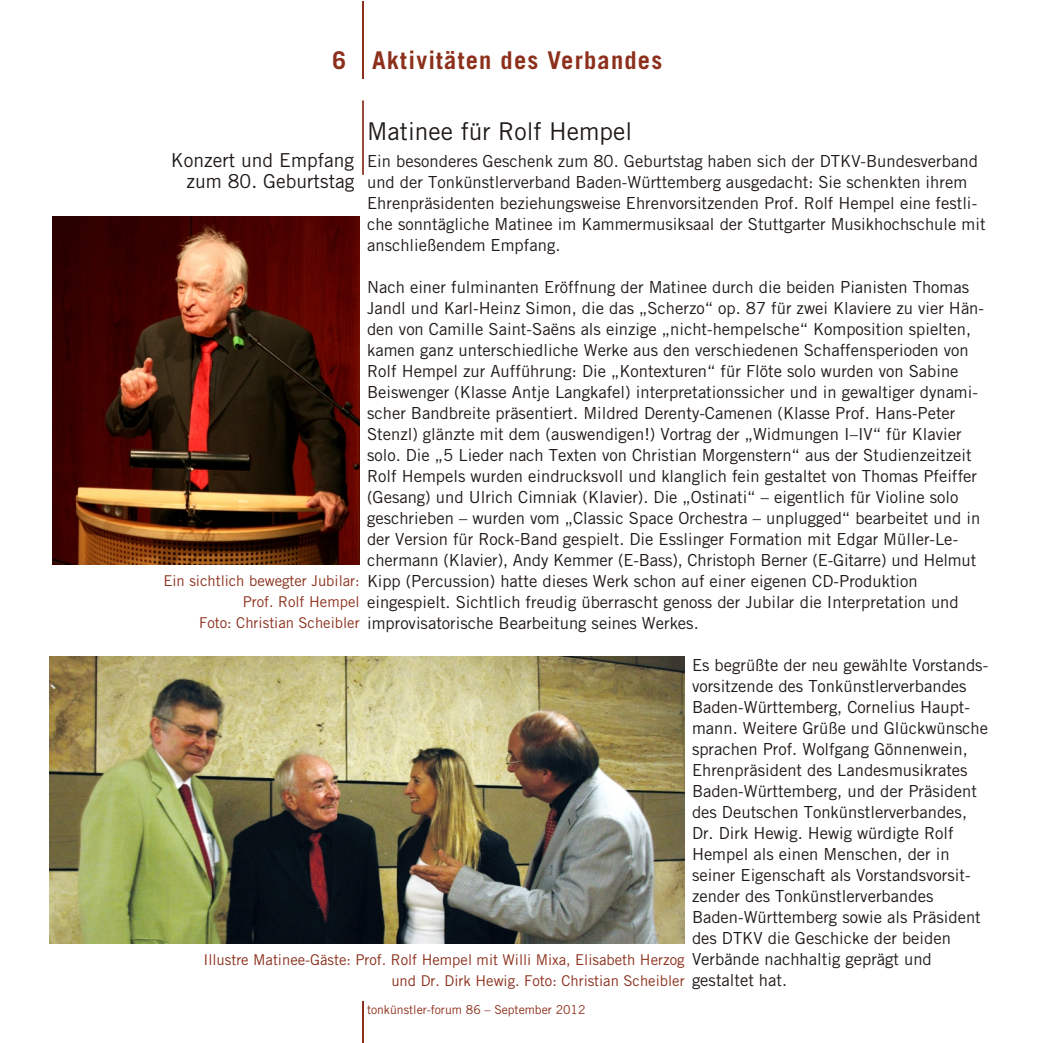
<style>
.page{position:relative;width:1043px;height:1043px;background:#fff}
.page>*{position:absolute;margin:0;border:0;box-sizing:border-box;transform-origin:0 0}
.t1{font:700 24.5px "Trade Gothic";letter-spacing:.05em;color:#8c301c}
.t2{font:24.5px "Trade Gothic";color:#1f1a17}
.t3{font:19.25px/21px "Trade Gothic";color:#1f1a17;text-align:right}
.t4{font:16.62px/21px "Trade Gothic";color:#1f1a17}
.t5{font:14.88px/21px "Trade Gothic";color:#8c301c;text-align:right}
.t6{font:12.25px "Trade Gothic";letter-spacing:-.005em;color:#8c301c}
</style>
<div class="page">
<hr style="left:362px;top:100px;width:2px;height:75px;background:#8c301c">
<hr style="left:362px;top:1001px;width:2px;height:42px;background:#8c301c">
<hr style="left:362px;top:1px;width:2px;height:77px;background:#8c301c">
<img style="left:52px;top:217px;width:308px;height:347px">
<img style="left:50px;top:656px;width:635px;height:288px">
<h1 class="t1" style="left:332px;top:50px;width:331px">6 Aktivitäten des Verbandes</h1>
<h1 class="t2" style="left:367px;top:121px;width:267px">Matinee für Rolf Hempel</h1>
<p class="t3" style="left:171px;top:151px;width:185px">Konzert und Empfang zum 80. Geburtstag</p>
<p class="t4" style="left:367px;top:152px;width:620px">Ein be son de res Ge schenk zum 80. Ge burts tag ha ben sich der DTKV-Bun des ver band und der Ton künst ler ver band Ba den-Würt tem berg aus ge dacht: Sie schenk ten ih rem Eh ren prä si den ten be zie hungs wei se Eh ren vor sit zen den Prof. Rolf Hem pel eine fest li - che sonn täg li che Ma ti nee im Kam mer mu sik saal der Stutt gar ter Musikhochschule mit anschließendem Empfang.</p>
<p class="t4" style="left:367px;top:278px;width:619px">Nach ei ner ful mi nan ten Er öff nung der Ma ti nee durch die bei den Pia nis ten Tho mas Jandl und Karl-Heinz Si mon, die das „Scher zo“ op. 87 für zwei Kla vie re zu vier Hän - den von Ca mil le Saint-Sa ëns als ein zi ge „nicht-hem pel sche“ Kom po si ti on spiel ten, ka men ganz un ter schied li che Wer ke aus den ver schie de nen Schaf fens pe ri oden von Rolf Hem pel zur Auf füh rung: Die „Kon tex tu ren“ für Flö te solo wur den von Sa bi ne Beis wen ger (Klas se Ant je Lang ka fel) in ter pre ta tions si cher und in ge wal ti ger dy na mi - scher Band brei te prä sen tiert. Mil dred De ren ty-Ca me nen (Klas se Prof. Hans-Pe ter Stenzl) glänz te mit dem (aus wen di gen!) Vor trag der „Wid mun gen I–IV“ für Kla vier solo. Die „5 Lie der nach Tex ten von Chris ti an Mor gens tern“ aus der Stu dien zeit zeit Rolf Hem pels wur den ein drucks voll und klang lich fein ge stal tet von Tho mas Pfeif fer (Ge sang) und Ul rich Cim ni ak (Kla vier). Die „Os ti na ti“ – ei gent lich für Vio li ne solo<br>ge schrie ben – wur den vom „Clas sic Spa ce Or che stra – un plug ged“ be ar bei tet und in der Ver si on für Rock-Band ge spielt. Die Ess lin ger For ma ti on mit Ed gar Mül ler-Le - chermann (Kla vier), Andy Kem mer (E-Bass), Christoph Ber ner (E-Gi tar re) und Hel mut Kipp (Per cus si on) hat te die ses Werk schon auf ei ner eigenen CD-Produktion eingespielt. Sichtlich freudig überrascht genoss der Jubilar die Interpretation und improvisatorische Bearbeitung seines Werkes.</p>
<p class="t4" style="left:692px;top:656px;width:298px">Es be grü ß te der neu ge wähl te Vor stands - vor sit zen de des Ton künst ler ver ban des Ba den-Würt tem berg, Cor ne li us Haupt - mann. Wei te re Grü ße und Glüc kwün sche spra chen Prof. Wolf gang Gön nen wein, Eh ren prä si dent des Lan des mu sik ra tes Ba den-Würt tem berg, und der Prä si dent des Deut schen Ton künst ler ver ban des, Dr. Dirk He wig. He wig wür dig te Rolf Hem pel als ei nen Men schen, der in<br>sei ner Ei gen schaft als Vor stands vor sit - zen der des Ton künst ler ver ban des<br>Ba den-Würt tem berg so wie als Prä si dent des DTKV die Geschicke der beiden Verbände nachhaltig geprägt und gestaltet hat.</p>
<p class="t6" style="left:367px;top:1004px;width:220px">ton künst ler-fo rum 86 – Sep tem ber 2012</p>
<p class="t5" style="left:163px;top:571px;width:198px">Ein sicht lich be weg ter Ju bi lar:<br>Prof. Rolf Hem pel<br>Foto: Chris ti an Scheib ler</p>
<p class="t5" style="left:203px;top:950px;width:483px">Il lu stre Ma ti nee-Gäs te: Prof. Rolf Hem pel mit Wil li Mixa, Eli sa beth Her zog und Dr. Dirk He wig. Foto: Chris ti an Scheib ler</p>
</div>
